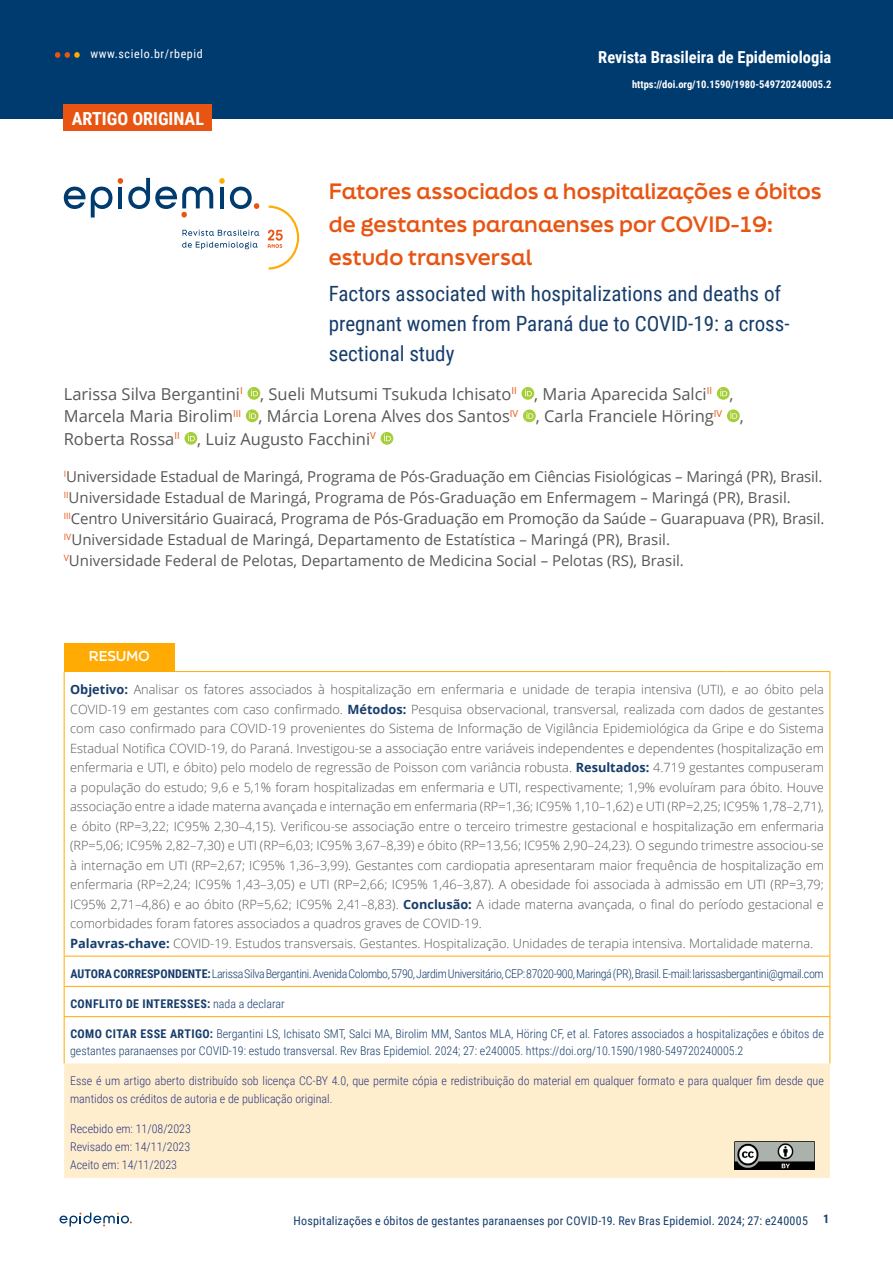
<style>
.page{position:relative;width:893px;height:1263px;background:#fff}
.page>*{position:absolute;margin:0;border:0;box-sizing:border-box;transform-origin:0 0}
.t1{font:21px/30px "Roboto Condensed";color:#173d6b}
.t2{font:700 21px/33px "Final Six";color:#e85412}
.t3{font:700 18px "Roboto Condensed";color:#fff}
.t4{font:16.5px/22.5px "Open Sans";color:#575756}
.t5{font:700 16.5px "Roboto Condensed";color:#fff}
.t6{font:15px/21px "Open Sans";color:#575756}
.t7{font:700 13.5px "Final Six";letter-spacing:-.01em;color:#fff}
.t8{font:300 12.75px/19.5px "Open Sans";color:#575756}
.t9{font:300 12px/16.5px "Roboto Condensed";color:#173d6b}
.t10{font:300 12px/18px "Roboto Condensed";color:#283583}
.t11{font:300 12px "Roboto Condensed";letter-spacing:-.03em;color:#173d6b}
.t12{font:12px "Roboto Condensed";letter-spacing:.015em;color:#173d6b}
.t13{font:700 12px "Roboto Condensed";letter-spacing:.035em;color:#173d6b}
.t14{font:12px "Roboto Condensed";letter-spacing:.05em;color:#fff}
.t15{font:700 10.5px "Roboto Condensed";color:#fff}
.s1{font-weight:700;color:#173d6b}
.s2{font-weight:700}
.s3{font-weight:300}
</style>
<div class="page">
<svg style="left:60px;top:1212px;width:72px;height:14px"></svg>
<div style="left:0;top:0;width:893px;height:118px;background:#003b70"></div>
<svg style="left:55px;top:52px;width:25px;height:6px"></svg>
<svg style="left:247px;top:387px;width:13px;height:13px"></svg>
<svg style="left:251px;top:389px;width:7px;height:7px"></svg>
<svg style="left:521px;top:387px;width:13px;height:13px"></svg>
<svg style="left:525px;top:389px;width:7px;height:7px"></svg>
<svg style="left:717px;top:387px;width:13px;height:13px"></svg>
<svg style="left:720px;top:389px;width:7px;height:7px"></svg>
<svg style="left:246px;top:409px;width:13px;height:13px"></svg>
<svg style="left:249px;top:412px;width:7px;height:7px"></svg>
<svg style="left:523px;top:409px;width:13px;height:13px"></svg>
<svg style="left:526px;top:412px;width:7px;height:7px"></svg>
<svg style="left:727px;top:409px;width:13px;height:13px"></svg>
<svg style="left:730px;top:412px;width:7px;height:7px"></svg>
<svg style="left:185px;top:432px;width:12px;height:13px"></svg>
<svg style="left:188px;top:434px;width:7px;height:7px"></svg>
<svg style="left:381px;top:432px;width:12px;height:13px"></svg>
<svg style="left:384px;top:434px;width:7px;height:7px"></svg>
<svg style="left:64px;top:187px;width:48px;height:30px"></svg>
<svg style="left:118px;top:178px;width:95px;height:39px"></svg>
<svg style="left:219px;top:178px;width:40px;height:31px"></svg>
<svg style="left:182px;top:230px;width:77px;height:6px"></svg>
<svg style="left:182px;top:242px;width:76px;height:7px"></svg>
<svg style="left:268px;top:206px;width:31px;height:64px"></svg>
<div style="left:64px;top:105px;width:148px;height:26px;background:#e85412"></div>
<div style="left:64px;top:643px;width:110px;height:28px;background:#ffab03"></div>
<div style="left:64px;top:1063px;width:766px;height:115px;background:#ffeecd"></div>
<hr style="left:174px;top:671px;width:552px;height:1px;background:#ffab03">
<hr style="left:726px;top:671px;width:104px;height:1px;background:#ffab03">
<hr style="left:64px;top:671px;width:1px;height:285px;background:#ffab03">
<hr style="left:829px;top:672px;width:1px;height:284px;background:#ffab03">
<hr style="left:64px;top:956px;width:1px;height:30px;background:#ffab03">
<hr style="left:64px;top:986px;width:1px;height:30px;background:#ffab03">
<hr style="left:64px;top:956px;width:110px;height:1px;background:#ffab03">
<hr style="left:174px;top:956px;width:552px;height:1px;background:#ffab03">
<hr style="left:726px;top:956px;width:104px;height:1px;background:#ffab03">
<hr style="left:829px;top:956px;width:1px;height:30px;background:#ffab03">
<hr style="left:829px;top:986px;width:1px;height:30px;background:#ffab03">
<hr style="left:65px;top:986px;width:109px;height:1px;background:#ffab03">
<hr style="left:174px;top:986px;width:552px;height:1px;background:#ffab03">
<hr style="left:726px;top:986px;width:103px;height:1px;background:#ffab03">
<hr style="left:64px;top:1017px;width:1px;height:46px;background:#ffab03">
<hr style="left:64px;top:1016px;width:110px;height:1px;background:#ffab03">
<hr style="left:174px;top:1016px;width:552px;height:1px;background:#ffab03">
<hr style="left:726px;top:1016px;width:104px;height:1px;background:#ffab03">
<hr style="left:829px;top:1017px;width:1px;height:46px;background:#ffab03">
<img style="left:735px;top:1141px;width:79px;height:28px">
<p class="t14" style="left:90px;top:45px;width:114px">www.scielo.br/rbepid</p>
<h2 class="t3" style="left:72px;top:106px;width:134px">ARTIGO ORIGINAL</h2>
<p class="t5" style="left:598px;top:46px;width:235px">Revista Brasileira de Epidemiologia</p>
<p class="t15" style="left:632px;top:77px;width:201px">https://doi.org/10.1590/1980-549720240005.2</p>
<h1 class="t2" style="left:329px;top:174px;width:494px">Fatores associados a hospitalizações e óbitos de gestantes paranaenses por COVID-19: estudo transversal</h1>
<h1 class="t1" style="left:329px;top:278px;width:462px">Factors associated with hospitalizations and deaths of pregnant women from Paraná due to COVID-19: a cross&shy;sectional study</h1>
<p class="t4" style="left:64px;top:382px;width:681px">Larissa Silva Bergantini<sup>I</sup> , Sueli Mutsumi Tsukuda Ichisato<sup>II</sup> , Maria Aparecida Salci<sup>II</sup> ,<br>Marcela Maria Birolim<sup>III</sup> , Márcia Lorena Alves dos Santos<sup>IV</sup> , Carla Franciele Höring<sup>IV</sup> ,<br>Roberta Rossa<sup>II</sup> , Luiz Augusto Facchini<sup>V</sup></p>
<p class="t6" style="left:64px;top:466px;width:762px"><sup>I</sup>Universidade Estadual de Maringá, Programa de Pós-Graduação em Ciências Fisiológicas – Maringá (PR), Brasil.<br><sup>II</sup>Universidade Estadual de Maringá, Programa de Pós-Graduação em Enfermagem – Maringá (PR), Brasil.<br><sup>III</sup>Centro Universitário Guairacá, Programa de Pós-Graduação em Promoção da Saúde – Guarapuava (PR), Brasil.<br><sup>IV</sup>Universidade Estadual de Maringá, Departamento de Estatística – Maringá (PR), Brasil.<br><sup>V</sup>Universidade Federal de Pelotas, Departamento de Medicina Social – Pelotas (RS), Brasil.</p>
<p class="t7" style="left:89px;top:646px;width:62px">RESUMO</p>
<p class="t8" style="left:70px;top:679px;width:755px"><span class="s1">Objetivo:</span> Analisar os fatores associados à hospitalização em enfermaria e unidade de terapia intensiva (UTI), e ao óbito pela COVID-19 em gestantes com caso confirmado. <span class="s1">Métodos:</span> Pesquisa observacional, transversal, realizada com dados de gestantes com caso confirmado para COVID-19 provenientes do Sistema de Informação de Vigilância Epidemiológica da Gripe e do Sistema Estadual Notifica COVID-19, do Paraná. Investigou-se a associação entre variáveis independentes e dependentes (hospitalização em enfermaria e UTI, e óbito) pelo modelo de regressão de Poisson com variância robusta. <span class="s1">Resultados:</span> 4.719 gestantes compuseram a população do estudo; 9,6 e 5,1% foram hospitalizadas em enfermaria e UTI, respectivamente; 1,9% evoluíram para óbito. Houve associação entre a idade materna avançada e internação em enfermaria (RP=1,36; IC95% 1,10–1,62) e UTI (RP=2,25; IC95% 1,78–2,71), e óbito (RP=3,22; IC95% 2,30–4,15). Verificou-se associação entre o terceiro trimestre gestacional e hospitalização em enfermaria (RP=5,06; IC95% 2,82–7,30) e UTI (RP=6,03; IC95% 3,67–8,39) e óbito (RP=13,56; IC95% 2,90–24,23). O segundo trimestre associou-se à internação em UTI (RP=2,67; IC95% 1,36–3,99). Gestantes com cardiopatia apresentaram maior frequência de hospitalização em enfermaria (RP=2,24; IC95% 1,43–3,05) e UTI (RP=2,66; IC95% 1,46–3,87). A obesidade foi associada à admissão em UTI (RP=3,79; IC95% 2,71–4,86) e ao óbito (RP=5,62; IC95% 2,41–8,83). <span class="s1">Conclusão:</span> A idade materna avançada, o final do período gestacional e comorbidades foram fatores associados a quadros graves de COVID-19.<br><span class="s1">Palavras-chave:</span> COVID-19. Estudos transversais. Gestantes. Hospitalização. Unidades de terapia intensiva. Mortalidade materna.</p>
<p class="t11" style="left:70px;top:965px;width:755px"><span class="s2">AUTORA CORRESPONDENTE:</span> Larissa Silva Bergantini. Avenida Colombo, 5790, Jardim Universitário, CEP: 87020-900, Maringá (PR), Brasil. E-mail: larissasbergantini@gmail.com</p>
<p class="t13" style="left:70px;top:995px;width:216px">CONFLITO DE INTERESSES: <span class="s3">nada a declarar</span></p>
<p class="t9" style="left:70px;top:1025px;width:755px"><span class="s2">COMO CITAR ESSE ARTIGO:</span> Bergantini LS, Ichisato SMT, Salci MA, Birolim MM, Santos MLA, Höring CF, et al. Fatores associados a hospitalizações e óbitos de gestantes paranaenses por COVID-19: estudo transversal. Rev Bras Epidemiol. 2024; 27: e240005. https://doi.org/10.1590/1980-549720240005.2</p>
<p class="t10" style="left:70px;top:1071px;width:755px">Esse é um artigo aberto distribuído sob licença CC-BY 4.0, que permite cópia e redistribuição do material em qualquer formato e para qualquer fim desde que mantidos os créditos de autoria e de publicação original.</p>
<p class="t10" style="left:70px;top:1120px;width:122px;text-align:justify">Recebido em: 11/08/2023<br>Revisado em: 14/11/2023<br>Aceito em: 14/11/2023</p>
<p class="t12" style="left:294px;top:1212px;width:516px">Hospitalizações e óbitos de gestantes paranaenses por COVID-19. Rev Bras Epidemiol. 2024; 27: e240005</p>
<p class="t13" style="left:823px;top:1211px;width:8px">1</p>
</div>
